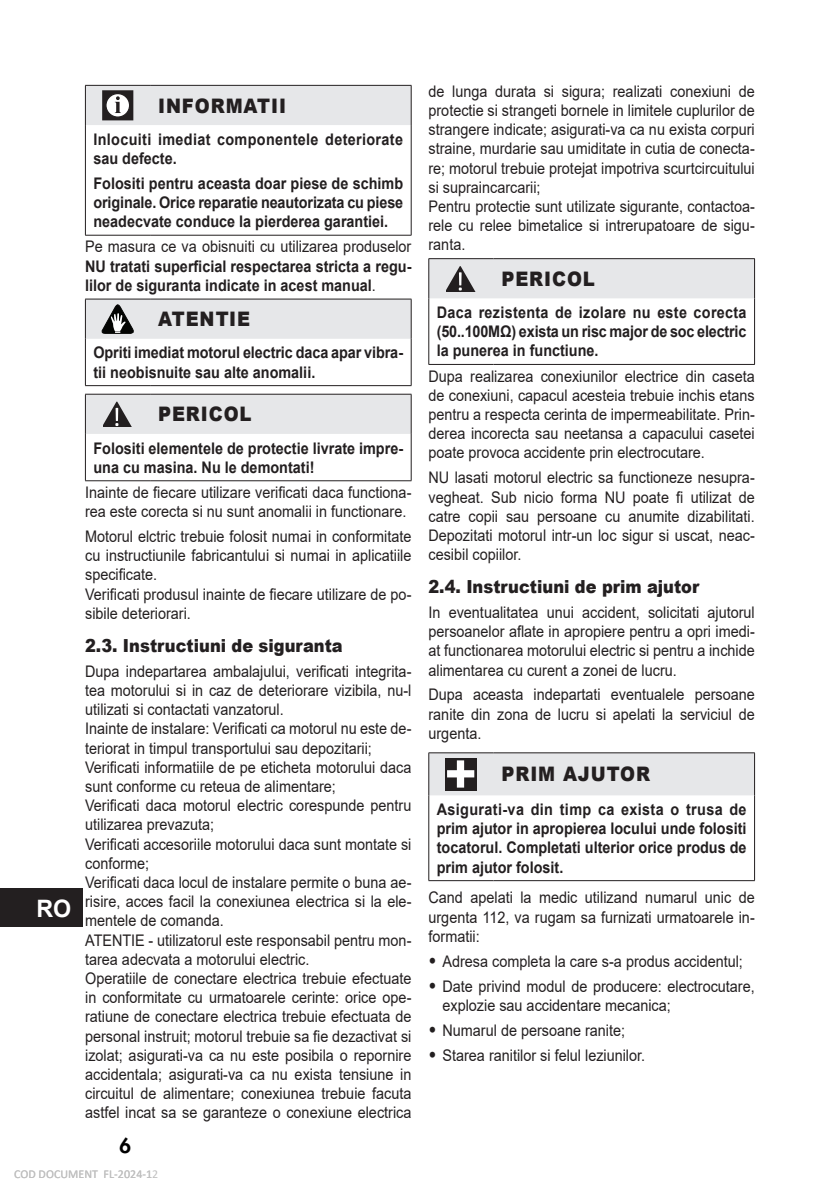
<style>
.page{position:relative;width:840px;height:1191px;background:#fff}
.page>*{position:absolute;margin:0;border:0;box-sizing:border-box;transform-origin:0 0}
.t1{font:700 24px "Arial";color:#fff}
.t2{font:900 20px "Arial";letter-spacing:.05em;color:#231f20;scale:.9 1}
.t3{font:800 20px "Futura";color:#000}
.t4{font:900 18px "Arial";color:#231f20;scale:.9 1}
.t5{font:16px/19.2px "Arial";color:#231f20;scale:.9 1}
.t6{font:700 16px/19.2px "Arial";color:#231f20;text-align:justify;scale:.9 1}
.t7{font:700 16px/19.2px "Arial";letter-spacing:.025em;color:#231f20;scale:.9 1}
.t8{font:12px "Calibri";letter-spacing:.005em;color:#c0c0c0}
.s1{font-weight:400}
.s2{font-weight:900;font-size:18px}
</style>
<div class="page">
<div style="left:0;top:888px;width:82px;height:39px;background:#231f20"></div>
<hr style="left:410px;top:125px;width:1px;height:110px;background:#231f20">
<hr style="left:85px;top:125px;width:1px;height:110px;background:#231f20">
<hr style="left:85px;top:235px;width:65px;height:1px;background:#231f20">
<hr style="left:150px;top:235px;width:261px;height:1px;background:#231f20">
<svg style="left:85px;top:85px;width:326px;height:40px;background:#d8d9db"></svg>
<hr style="left:410px;top:339px;width:1px;height:46px;background:#231f20">
<hr style="left:85px;top:339px;width:1px;height:46px;background:#231f20">
<hr style="left:85px;top:385px;width:65px;height:1px;background:#231f20">
<hr style="left:150px;top:385px;width:261px;height:1px;background:#231f20">
<svg style="left:85px;top:299px;width:326px;height:40px;background:#dbdcde"></svg>
<hr style="left:410px;top:434px;width:1px;height:46px;background:#231f20">
<hr style="left:85px;top:434px;width:1px;height:46px;background:#231f20">
<hr style="left:85px;top:480px;width:65px;height:1px;background:#231f20">
<hr style="left:150px;top:480px;width:261px;height:1px;background:#231f20">
<div style="left:85px;top:394px;width:326px;height:40px;background:#e6e7e9"></div>
<hr style="left:753px;top:298px;width:1px;height:66px;background:#231f20">
<hr style="left:428px;top:258px;width:65px;height:1px;background:#231f20">
<hr style="left:493px;top:258px;width:261px;height:1px;background:#231f20">
<hr style="left:428px;top:298px;width:1px;height:66px;background:#231f20">
<hr style="left:428px;top:364px;width:65px;height:1px;background:#231f20">
<hr style="left:493px;top:364px;width:261px;height:1px;background:#231f20">
<div style="left:428px;top:259px;width:326px;height:39px;background:#e6e7e9"></div>
<hr style="left:753px;top:795px;width:1px;height:85px;background:#231f20">
<hr style="left:428px;top:752px;width:65px;height:1px;background:#231f20">
<hr style="left:493px;top:752px;width:261px;height:1px;background:#231f20">
<hr style="left:428px;top:795px;width:1px;height:85px;background:#231f20">
<hr style="left:428px;top:880px;width:65px;height:1px;background:#231f20">
<hr style="left:493px;top:880px;width:261px;height:1px;background:#231f20">
<svg style="left:428px;top:753px;width:326px;height:42px;background:#dadadc"></svg>
<h1 class="t1" style="left:36px;top:891px;width:36px">RO</h1>
<p class="t2" style="left:158px;top:91px;width:144px">INFORMATII</p>
<p class="t7" style="left:93px;top:130px;width:345px">Inlocuiti imediat componentele deteriorate sau defecte.</p>
<p class="t6" style="left:93px;top:174px;width:345px">Folositi pentru aceasta doar piese de schimb originale. Orice reparatie neautorizata cu piese neadecvate conduce la pierderea garantiei.</p>
<p class="t5" style="left:85px;top:237px;width:364px">Pe masura ce va obisnuiti cu utilizarea produselor</p>
<p class="t6" style="left:85px;top:256px;width:364px">NU tratati superficial respectarea stricta a regu&shy;lilor de siguranta indicate in acest manual<span class="s1">.</span></p>
<p class="t2" style="left:158px;top:304px;width:104px">ATENTIE</p>
<p class="t6" style="left:93px;top:343px;width:345px">Opriti imediat motorul electric daca apar vibra&shy;tii neobisnuite sau alte anomalii.</p>
<p class="t2" style="left:158px;top:400px;width:105px">PERICOL</p>
<p class="t6" style="left:93px;top:438px;width:345px">Folositi elementele de protectie livrate impre&shy;una cu masina. Nu le demontati!</p>
<p class="t5" style="left:85px;top:482px;width:364px">Inainte de fiecare utilizare verificati daca functiona&shy;rea este corecta si nu sunt anomalii in functionare.</p>
<p class="t5" style="left:85px;top:526px;width:364px">Motorul elctric trebuie folosit numai in conformitate cu instructiunile fabricantului si numai in aplicatiile specificate.<br>Verificati produsul inainte de fiecare utilizare de po&shy;sibile deteriorari.</p>
<p class="t4" style="left:85px;top:632px;width:287px">2.3. Instructiuni de siguranta</p>
<p class="t5" style="left:85px;top:661px;width:364px">Dupa indepartarea ambalajului, verificati integrita&shy;tea motorului si in caz de deteriorare vizibila, nu-l utilizati si contactati vanzatorul.<br>Inainte de instalare: Verificati ca motorul nu este de&shy;teriorat in timpul transportului sau depozitarii; Verificati informatiile de pe eticheta motorului daca sunt conforme cu reteua de alimentare;<br>Verificati daca motorul electric corespunde pentru utilizarea prevazuta;<br>Verificati accesoriile motorului daca sunt montate si conforme;<br>Verificati daca locul de instalare permite o buna ae&shy;risire, acces facil la conexiunea electrica si la ele&shy;mentele de comanda.<br>ATENTIE - utilizatorul este responsabil pentru mon&shy;tarea adecvata a motorului electric.<br>Operatiile de conectare electrica trebuie efectuate in conformitate cu urmatoarele cerinte: orice ope&shy;ratiune de conectare electrica trebuie efectuata de personal instruit; motorul trebuie sa fie dezactivat si izolat; asigurati-va ca nu este posibila o repornire accidentala; asigurati-va ca nu exista tensiune in circuitul de alimentare; conexiunea trebuie facuta astfel incat sa se garanteze o conexiune electrica</p>
<p class="t3" style="left:120px;top:1132px;width:13px">6</p>
<p class="t8" style="left:14px;top:1165px;width:130px">COD DOCUMENT FL-2024</p>
<p class="t8" style="left:92px;top:1165px;width:68px">T FL-2024-12</p>
<p class="t5" style="left:428px;top:81px;width:364px">de lunga durata si sigura; realizati conexiuni de protectie si strangeti bornele in limitele cuplurilor de strangere indicate; asigurati-va ca nu exista corpuri straine, murdarie sau umiditate in cutia de conecta&shy;re; motorul trebuie protejat impotriva scurtcircuitului si supraincarcarii;<br>Pentru protectie sunt utilizate sigurante, contactoa&shy;rele cu relee bimetalice si intrerupatoare de sigu&shy;ranta.</p>
<p class="t2" style="left:501px;top:264px;width:105px">PERICOL</p>
<p class="t6" style="left:436px;top:303px;width:345px">Daca rezistenta de izolare nu este corecta (50..100MΩ) exista un risc major de soc electric la punerea in functiune.</p>
<p class="t5" style="left:428px;top:366px;width:364px;text-align:justify">Dupa realizarea conexiunilor electrice din caseta de conexiuni, capacul acesteia trebuie inchis etans pentru a respecta cerinta de impermeabilitate. Prin&shy;derea incorecta sau neetansa a capacului casetei poate provoca accidente prin electrocutare.</p>
<p class="t5" style="left:428px;top:468px;width:364px;text-align:justify">NU lasati motorul electric sa functioneze nesupra&shy;vegheat. Sub nicio forma NU poate fi utilizat de catre copii sau persoane cu anumite dizabilitati.<br>Depozitati motorul intr-un loc sigur si uscat, neac&shy;cesibil copiilor.</p>
<p class="t4" style="left:428px;top:573px;width:302px">2.4. Instructiuni de prim ajutor</p>
<p class="t5" style="left:428px;top:602px;width:364px;text-align:justify">In eventualitatea unui accident, solicitati ajutorul persoanelor aflate in apropiere pentru a opri imedi&shy;at functionarea motorului electric si pentru a inchide alimentarea cu curent a zonei de lucru.</p>
<p class="t5" style="left:428px;top:685px;width:364px;text-align:justify">Dupa aceasta indepartati eventualele persoane ranite din zona de lucru si apelati la serviciul de urgenta.</p>
<p class="t2" style="left:501px;top:759px;width:166px">PRIM AJUTOR</p>
<p class="t6" style="left:436px;top:800px;width:345px">Asigurati-va din timp ca exista o trusa de prim ajutor in apropierea locului unde folositi tocatorul. Completati ulterior orice produs de prim ajutor folosit.</p>
<p class="t5" style="left:428px;top:888px;width:364px;text-align:justify">Cand apelati la medic utilizand numarul unic de urgenta 112, va rugam sa furnizati urmatoarele in&shy;formatii:</p>
<p class="t5" style="left:428px;top:951px;width:351px"><span class="s2">•</span> Adresa completa la care s-a produs accidentul;</p>
<p class="t5" style="left:442px;top:976px;width:348px;text-indent:-14px"><span class="s2">•</span> Date privind modul de producere: electrocutare, explozie sau accidentare mecanica;</p>
<p class="t5" style="left:428px;top:1020px;width:220px"><span class="s2">•</span> Numarul de persoane ranite;</p>
<p class="t5" style="left:428px;top:1045px;width:242px"><span class="s2">•</span> Starea ranitilor si felul leziunilor.</p>
</div>
